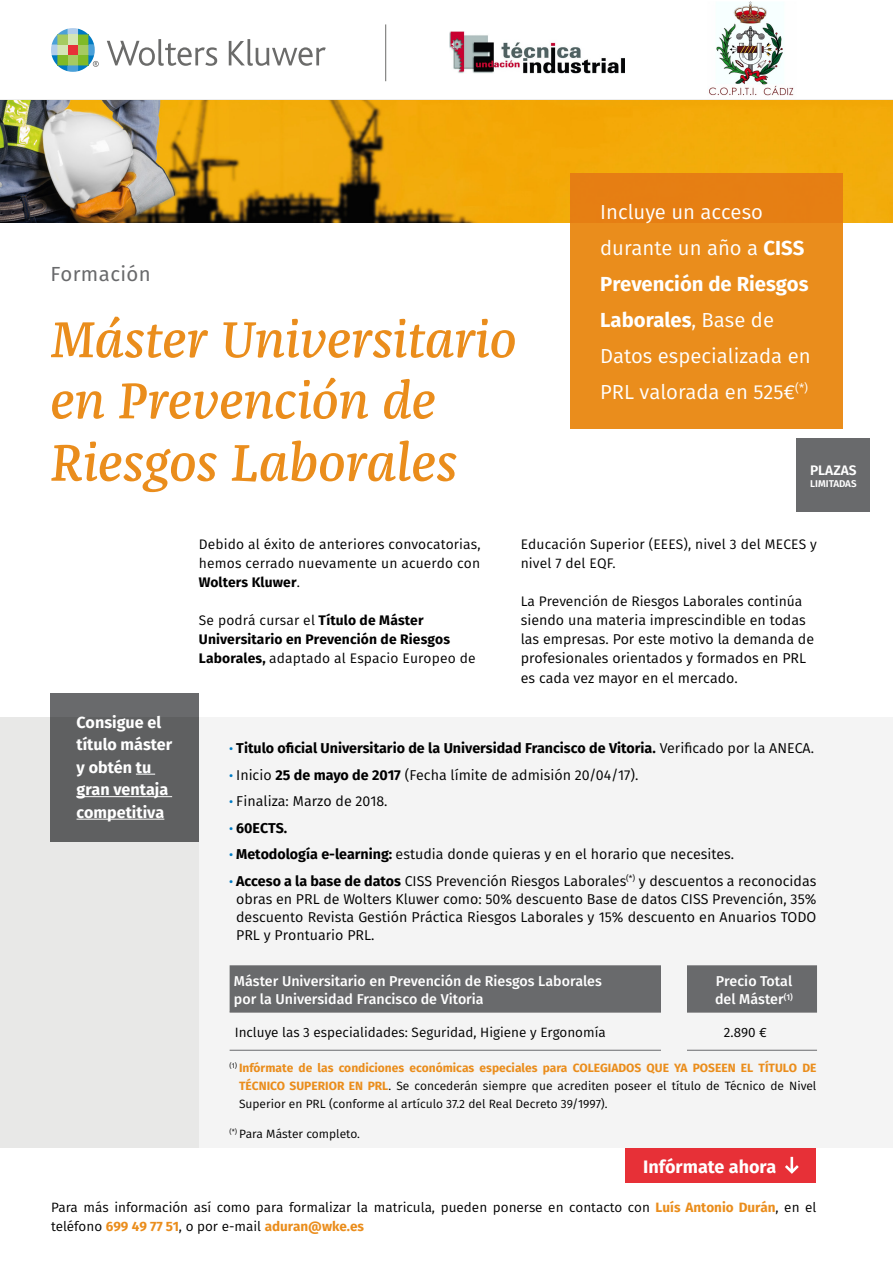
<style>
.page{position:relative;width:893px;height:1263px;background:#fff}
.page>*{position:absolute;margin:0;border:0;box-sizing:border-box;transform-origin:0 0}
.t1{font:italic 500 53.4px "Franziska Pro";color:#ea8d1c}
.t2{font:italic 500 52.35px/61.2px "Franziska Pro";color:#ea8d1c}
.t3{font:20.4px "Fira Sans";letter-spacing:.02em;color:#696a6c}
.t4{font:20.25px/36px "Fira Sans";color:#fff}
.t5{font:700 18px "Fira Sans";color:#fff}
.t6{font:700 16.2px/22.5px "Fira Sans";color:#fff}
.t7{font:14.25px/26.5px "Fira Sans";color:#000}
.t8{font:500 14.25px/18px "Fira Sans";color:#fff}
.t9{font:13.8px/19.2px "Fira Sans";letter-spacing:.01em;color:#000}
.t10{font:700 13.8px/19.2px "Fira Sans";letter-spacing:.01em;color:#000}
.t11{font:600 13.8px "Fira Sans";color:#fff}
.t12{font:13.5px/19.2px "Fira Sans";color:#000}
.t13{font:12px/18px "Fira Sans";color:#000;text-align:justify}
.t14{font:600 9.9px "Fira Sans";color:#fff}
.s1{font-weight:700}
.s2{font-weight:400}
.s3{font-weight:800;color:#007bc4}
.s4{font-weight:700;color:#ea8d1c}
</style>
<div class="page">
<div style="left:199px;top:718px;width:694px;height:430px;background:#f4f4f4"></div>
<div style="left:0;top:718px;width:199px;height:430px;background:#e8e8e7"></div>
<img style="left:1px;top:100px;width:892px;height:123px">
<div style="left:50px;top:693px;width:149px;height:148px;background:#5f6061"></div>
<div style="left:570px;top:173px;width:273px;height:256px;background:linear-gradient(to right,#e98a1a,#e98a1a)"></div>
<div style="left:230px;top:965px;width:587px;height:47px;background:#696a6c"></div>
<hr style="left:230px;top:1012px;width:444px;height:1px;background:#696a6c">
<hr style="left:674px;top:1012px;width:143px;height:1px;background:#696a6c">
<hr style="left:230px;top:1050px;width:444px;height:1px;background:#696a6c">
<hr style="left:674px;top:1050px;width:143px;height:1px;background:#696a6c">
<div style="left:661px;top:959px;width:26px;height:95px;background:#f4f4f4"></div>
<svg style="left:136px;top:774px;width:19px;height:1px"></svg>
<hr style="left:77px;top:796px;width:95px;height:1px;background:#fff">
<hr style="left:77px;top:819px;width:87px;height:1px;background:#fff">
<div style="left:625px;top:1148px;width:191px;height:34px;background:#e73037"></div>
<svg style="left:785px;top:1156px;width:14px;height:18px"></svg>
<div style="left:797px;top:438px;width:73px;height:73px;background:#696a6c"></div>
<svg style="left:107px;top:39px;width:110px;height:27px"></svg>
<svg style="left:229px;top:39px;width:97px;height:27px"></svg>
<svg style="left:51px;top:28px;width:48px;height:44px"></svg>
<hr style="left:385px;top:24px;width:1px;height:57px;background:#6b6b6a">
<img style="left:449px;top:31px;width:175px;height:43px">
<img style="left:709px;top:2px;width:85px;height:94px">
<h3 class="t3" style="left:50px;top:259px;width:102px">Formación</h3>
<h2 class="t2" style="left:50px;top:309px;width:468px">Máster Universitario en Prevención de</h2>
<h1 class="t1" style="left:50px;top:429px;width:408px">Riesgos Laborales</h1>
<h3 class="t4" style="left:600px;top:193px;width:212px">Incluye un acceso durante un año a <span class="s1">CISS<br>Prevención de Riesgos<br>Laborales</span>, Base de<br>Datos especializada en<br>PRL valorada en 525€<sup>(*)</sup></h3>
<p class="t11" style="left:810px;top:459px;width:48px">PLAZAS</p>
<p class="t14" style="left:810px;top:475px;width:48px">LIMITADAS</p>
<p class="t6" style="left:77px;top:709px;width:97px">Consigue el título máster y obtén tu gran ventaja competitiva</p>
<p class="t9" style="left:199px;top:534px;width:283px;text-align:justify">Debido al éxito de anteriores convocatorias, hemos cerrado nuevamente un acuerdo con <span class="s1">Wolters Kluwer</span>.</p>
<p class="t10" style="left:199px;top:610px;width:278px"><span class="s2">Se podrá cursar el</span> Título de Máster<br>Universitario en Prevención de Riesgos<br>Laborales, <span class="s2">adaptado al Espacio Europeo de</span></p>
<p class="t9" style="left:521px;top:534px;width:298px">Educación Superior (EEES), nivel 3 del MECES y nivel 7 del EQF.</p>
<p class="t9" style="left:521px;top:591px;width:283px">La Prevención de Riesgos Laborales continúa</p>
<p class="t7" style="left:521px;top:610px;width:295px;line-height:19.2px">siendo una materia imprescindible en todas las empresas. Por este motivo la demanda de profesionales orientados y formados en PRL es cada vez mayor en el mercado.</p>
<p class="t7" style="left:230px;top:735px;width:588px"><span class="s3">·</span> <span class="s1">Titulo oficial Universitario de la Universidad Francisco de Vitoria.</span> Verificado por la ANECA. <span class="s3">·</span> Inicio <span class="s1">25 de mayo de 2017</span> (Fecha límite de admisión 20/04/17).<br><span class="s3">·</span> Finaliza: Marzo de 2018.<br><span class="s3">·</span> <span class="s1">60ECTS.<br></span><span class="s3">·</span> <span class="s1">Metodología e-learning:</span> estudia donde quieras y en el horario que necesites.<br><span class="s3">·</span> <span class="s1">Acceso a la base de datos</span> CISS Prevención Riesgos Laborales<sup>(*)</sup> y descuentos a reconocidas</p>
<p class="t7" style="left:236px;top:889px;width:582px;line-height:18px;text-align:justify">obras en PRL de Wolters Kluwer como: 50% descuento Base de datos CISS Prevención, 35% descuento Revista Gestión Práctica Riesgos Laborales y 15% descuento en Anuarios TODO PRL y Prontuario PRL.</p>
<p class="t8" style="left:234px;top:972px;width:370px">Máster Universitario en Prevención de Riesgos Laborales por la Universidad Francisco de Vitoria</p>
<p class="t8" style="left:715px;top:972px;width:79px">Precio Total del Máster<sup>(1)</sup></p>
<p class="t12" style="left:235px;top:1023px;width:373px">Incluye las 3 especialidades: Seguridad, Higiene y Ergonomía</p>
<p class="t12" style="left:724px;top:1023px;width:45px">2.890 €</p>
<p class="t13" style="left:239px;top:1058px;width:579px;text-indent:-9px"><sup>(1)</sup> <span class="s4">Infórmate de las condiciones económicas especiales para COLEGIADOS QUE YA POSEEN EL TÍTULO DE TÉCNICO SUPERIOR EN PRL</span>. Se concederán siempre que acrediten poseer el título de Técnico de Nivel Superior en PRL (conforme al artículo 37.2 del Real Decreto 39/1997).</p>
<p class="t13" style="left:230px;top:1125px;width:132px"><sup>(*)</sup> Para Máster completo.</p>
<p class="t5" style="left:643px;top:1151px;width:135px">Infórmate ahora</p>
<p class="t12" style="left:51px;top:1197px;width:767px">Para más información así como para formalizar la matricula, pueden ponerse en contacto con <span class="s4">Luís Antonio Durán</span>, en el teléfono <span class="s4">699 49 77 51</span>, o por e-mail <span class="s4">aduran@wke.es</span></p>
</div>
